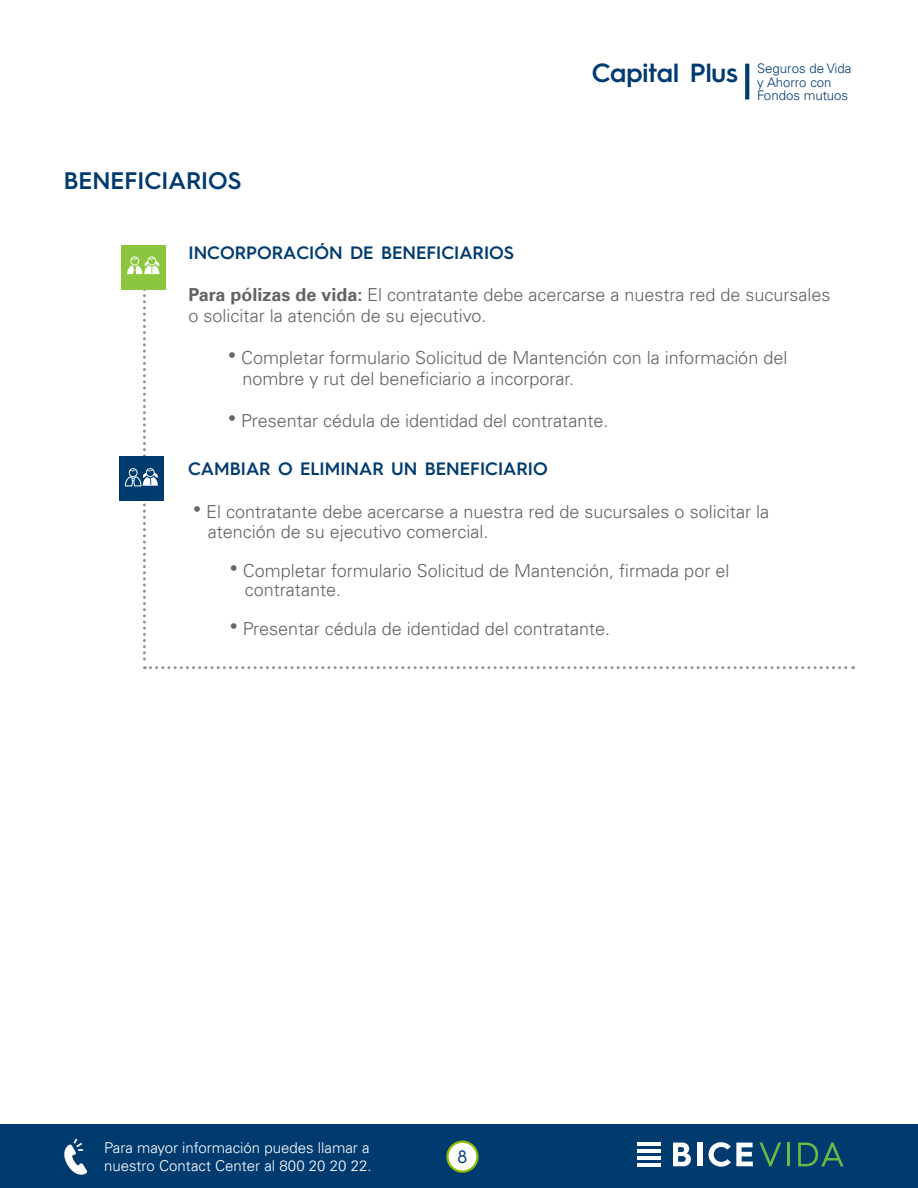
<style>
.page{position:relative;width:918px;height:1188px;background:#fff}
.page>*{position:absolute;margin:0;border:0;box-sizing:border-box;transform-origin:0 0}
.t1{font:600 26.4px "Hurme Geometric Sans 3";color:#003b70}
.t2{font:600 24px "Hurme Geometric Sans 3";color:#003b70}
.t3{font:300 18px/21px "Univers LT";color:#636366}
.t4{font:600 18px "Hurme Geometric Sans 3";color:#003b70}
.t5{font:18px "Hurme Geometric Sans 3";color:#003b70}
.t6{font:300 15px "Univers LT";color:#fff}
.t7{font:300 13.2px/13.2px "Univers LT";color:#003b70}
.s1{font-weight:700}
</style>
<div class="page">
<svg style="left:745px;top:64px;width:4px;height:36px"></svg>
<div style="left:120px;top:457px;width:44px;height:44px;background:#003b70"></div>
<div style="left:121px;top:245px;width:44px;height:44px;background:#8bc63e"></div>
<div style="left:0;top:1125px;width:918px;height:63px;background:#003b70"></div>
<svg style="left:759px;top:1143px;width:22px;height:23px"></svg>
<hr style="left:787px;top:1143px;width:3px;height:23px;background:#68bb45">
<svg style="left:798px;top:1143px;width:46px;height:23px"></svg>
<hr style="left:637px;top:1143px;width:24px;height:3px;background:#fff">
<hr style="left:637px;top:1149px;width:24px;height:4px;background:#fff">
<hr style="left:637px;top:1156px;width:24px;height:4px;background:#fff">
<hr style="left:637px;top:1163px;width:24px;height:3px;background:#fff">
<svg style="left:673px;top:1143px;width:18px;height:23px"></svg>
<div style="left:697px;top:1143px;width:5px;height:23px;background:#fff"></div>
<svg style="left:709px;top:1142px;width:44px;height:25px"></svg>
<svg style="left:64px;top:1139px;width:23px;height:36px"></svg>
<div style="left:447px;top:1142px;width:30px;height:30px;background:#fff;border-radius:50%"></div>
<div style="left:446px;top:1141px;width:33px;height:32px;border:2px solid #8dbb00;border-radius:50%"></div>
<svg style="left:125px;top:256px;width:729px;height:413px"></svg>
<p class="t2" style="left:64px;top:163px;width:179px">BENEFICIARIOS</p>
<p class="t1" style="left:592px;top:54px;width:148px">Capital Plus</p>
<p class="t7" style="left:757px;top:62px;width:96px">Seguros de Vida y Ahorro con<br>Fondos mutuos</p>
<p class="t4" style="left:189px;top:240px;width:327px">INCORPORACIÓN DE BENEFICIARIOS</p>
<p class="t3" style="left:189px;top:284px;width:644px"><span class="s1">Para pólizas de vida:</span> El contratante debe acercarse a nuestra red de sucursales o solicitar la atención de su ejecutivo.</p>
<p class="t3" style="left:241px;top:347px;width:548px">Completar formulario Solicitud de Mantención con la información del nombre y rut del beneficiario a incorporar.</p>
<p class="t3" style="left:241px;top:410px;width:369px">Presentar cédula de identidad del contratante.</p>
<p class="t4" style="left:188px;top:456px;width:361px">CAMBIAR O ELIMINAR UN BENEFICIARIO</p>
<p class="t3" style="left:206px;top:502px;width:564px;line-height:19.5px">El contratante debe acercarse a nuestra red de sucursales o solicitar la atención de su ejecutivo comercial.</p>
<p class="t3" style="left:243px;top:560px;width:488px">Completar formulario Solicitud de Mantención, firmada por el</p>
<p class="t3" style="left:245px;top:579px;width:98px">contratante.</p>
<p class="t3" style="left:243px;top:618px;width:369px">Presentar cédula de identidad del contratante.</p>
<p class="t6" style="left:104px;top:1138px;width:267px">Para mayor información puedes llamar a</p>
<p class="t6" style="left:104px;top:1156px;width:269px">nuestro Contact Center al 800 20 20 22.</p>
<p class="t5" style="left:457px;top:1144px;width:11px">8</p>
</div>
